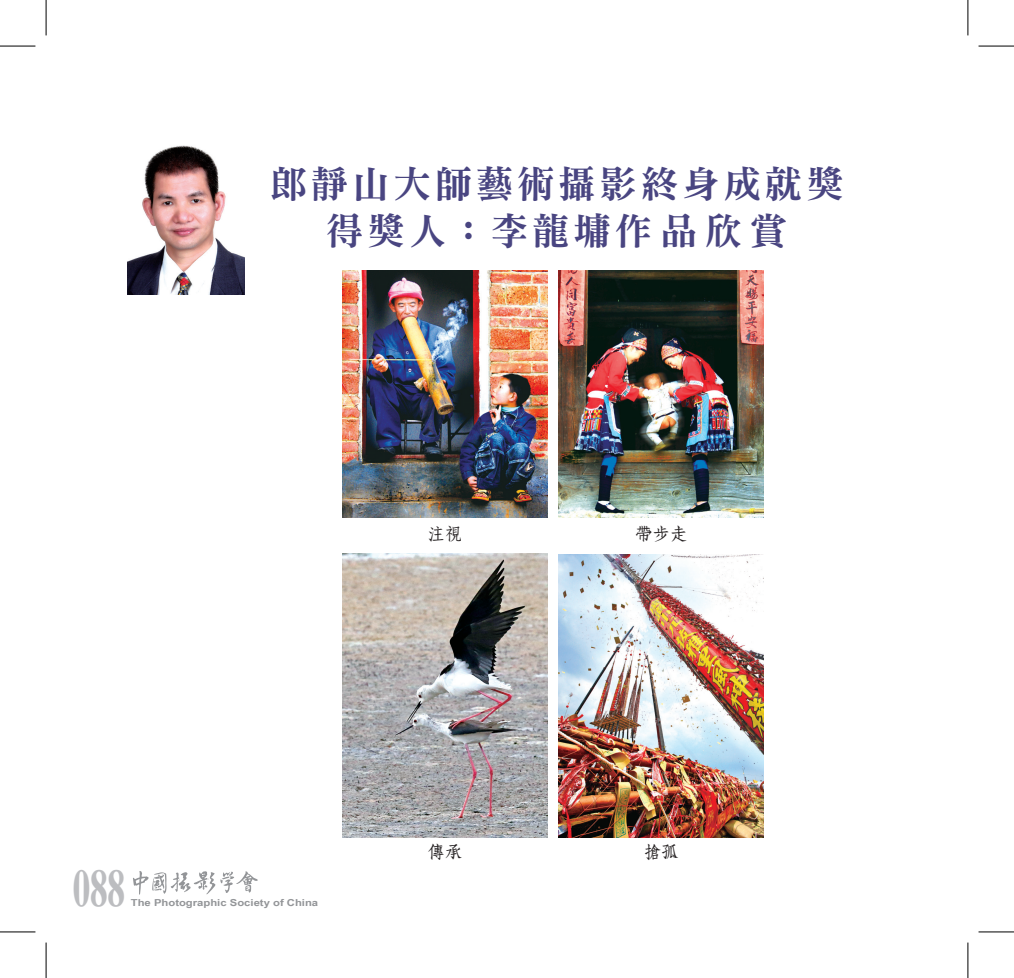
<style>
.page{position:relative;width:1014px;height:978px;background:#fff}
.page>*{position:absolute;margin:0;border:0;box-sizing:border-box;transform-origin:0 0}
.t1{font:700 52.62px "Times New Roman";color:#bcbdc0;scale:.69 1}
.t2{font:37.5px "DFN Ming W9 WINP BF";letter-spacing:.1em;color:#494581}
.相片說明文{font:17.5px "DF Fang Song W6 WIN BF";color:#231f20}
.t3{font:700 9.62px "Arial Narrow";color:#939598;scale:1.43 1}
</style>
<div class="page">
<svg style="left:133px;top:871px;width:125px;height:24px"></svg>
<img style="left:128px;top:145px;width:116px;height:149px">
<img style="left:558px;top:554px;width:205px;height:283px">
<img style="left:558px;top:270px;width:205px;height:248px">
<img style="left:342px;top:270px;width:205px;height:248px">
<img style="left:342px;top:554px;width:205px;height:283px">
<hr style="left:0;top:46px;width:35px;height:1px;background:#000">
<hr style="left:978px;top:46px;width:35px;height:1px;background:#000">
<hr style="left:0;top:932px;width:35px;height:1px;background:#000">
<hr style="left:978px;top:932px;width:35px;height:1px;background:#000">
<hr style="left:46px;top:0;width:1px;height:35px;background:#000">
<hr style="left:46px;top:943px;width:1px;height:35px;background:#000">
<hr style="left:967px;top:0;width:1px;height:35px;background:#000">
<hr style="left:967px;top:943px;width:1px;height:35px;background:#000">
<p class="t2" style="left:269px;top:165px;width:575px">郎靜山大師藝術攝影終身成就獎</p>
<p class="t2" style="left:326px;top:212px;width:463px">得獎人：李龍墉作品欣賞</p>
<p class="相片說明文" style="left:427px;top:525px;width:36px">注視</p>
<p class="相片說明文" style="left:635px;top:525px;width:54px">帶步走</p>
<h1 class="t1" style="left:72px;top:852px;width:78px">088</h1>
<p class="t3" style="left:131px;top:896px;width:133px">The Photographic Society of China</p>
<p class="相片說明文" style="left:427px;top:843px;width:36px">傳承</p>
<p class="相片說明文" style="left:643px;top:843px;width:36px">搶孤</p>
</div>
